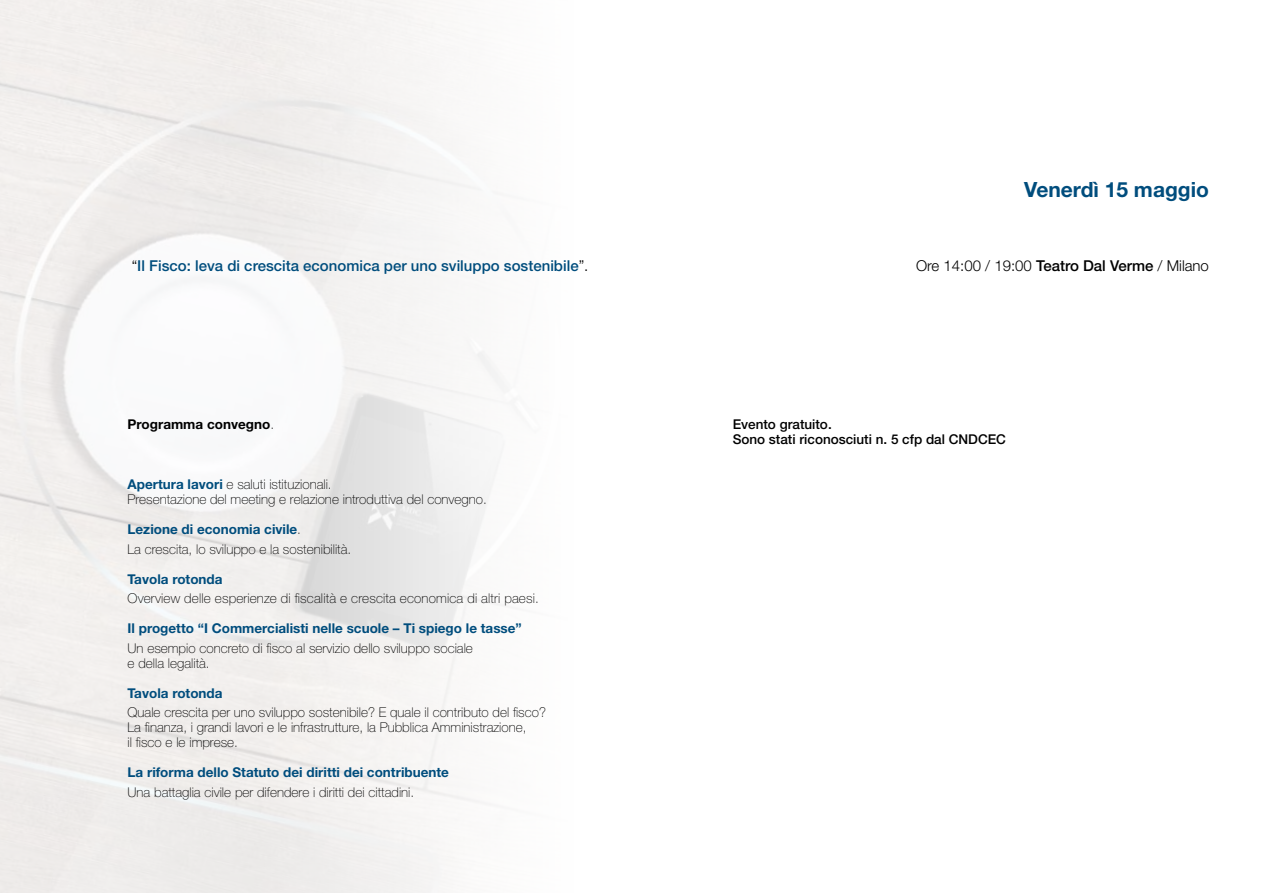
<style>
.page{position:relative;width:1263px;height:893px;background:#fff}
.page>*{position:absolute;margin:0;border:0;box-sizing:border-box;transform-origin:0 0}
.t1{font:700 21px "Helvetica Neue";color:#004d7d}
.t2{font:500 15px "Helvetica Neue";color:#004d7d}
.t3{font:300 15px "Helvetica Neue";color:#000}
.t4{font:100 13.5px/15px "Helvetica Neue";color:#000}
.t5{font:700 13.5px "Helvetica Neue";color:#004d7d}
.t6{font:500 13.5px/15px "Helvetica Neue";color:#000}
.t7{font:700 13.5px "Helvetica Neue";color:#000}
.s1{font-weight:300;color:#000}
.s2{font-weight:500}
.s3{font-weight:100}
.s4{font-weight:700;color:#004d7d}
</style>
<div class="page">
<h1 class="t1" style="left:1024px;top:176px;width:186px">Venerdì 15 maggio</h1>
<p class="t2" style="left:132px;top:257px;width:458px"><span class="s1">“</span>Il Fisco: leva di crescita economica per uno sviluppo sostenibile<span class="s1">”.</span></p>
<p class="t3" style="left:916px;top:257px;width:294px">Ore 14:00 / 19:00 <span class="s2">Teatro Dal Verme</span> / Milano</p>
<p class="t7" style="left:128px;top:416px;width:148px">Programma convegno<span class="s3">.</span></p>
<p class="t4" style="left:128px;top:477px;width:361px"><span class="s4">Apertura lavori</span> e saluti istituzionali.<br>Presentazione del meeting e relazione introduttiva del convegno.</p>
<p class="t4" style="left:128px;top:520px;width:225px;line-height:19.5px"><span class="s4">Lezione di economia civile</span>.<br>La crescita, lo sviluppo e la sostenibilità.</p>
<p class="t5" style="left:128px;top:571px;width:97px">Tavola rotonda</p>
<p class="t4" style="left:128px;top:591px;width:413px">Overview delle esperienze di fiscalità e crescita economica di altri paesi.</p>
<p class="t5" style="left:128px;top:620px;width:396px">Il progetto “I Commercialisti nelle scuole – Ti spiego le tasse”</p>
<p class="t4" style="left:128px;top:640px;width:347px">Un esempio concreto di fisco al servizio dello sviluppo sociale e della legalità.</p>
<p class="t5" style="left:128px;top:685px;width:97px">Tavola rotonda</p>
<p class="t4" style="left:128px;top:705px;width:420px">Quale crescita per uno sviluppo sostenibile? E quale il contributo del fisco?<br>La finanza, i grandi lavori e le infrastrutture, la Pubblica Amministrazione,<br>il fisco e le imprese.</p>
<p class="t5" style="left:128px;top:764px;width:323px">La riforma dello Statuto dei diritti dei contribuente</p>
<p class="t4" style="left:128px;top:784px;width:288px">Una battaglia civile per difendere i diritti dei cittadini.</p>
<p class="t6" style="left:733px;top:417px;width:275px">Evento gratuito.<br>Sono stati riconosciuti n. 5 cfp dal CNDCEC</p>
</div>
